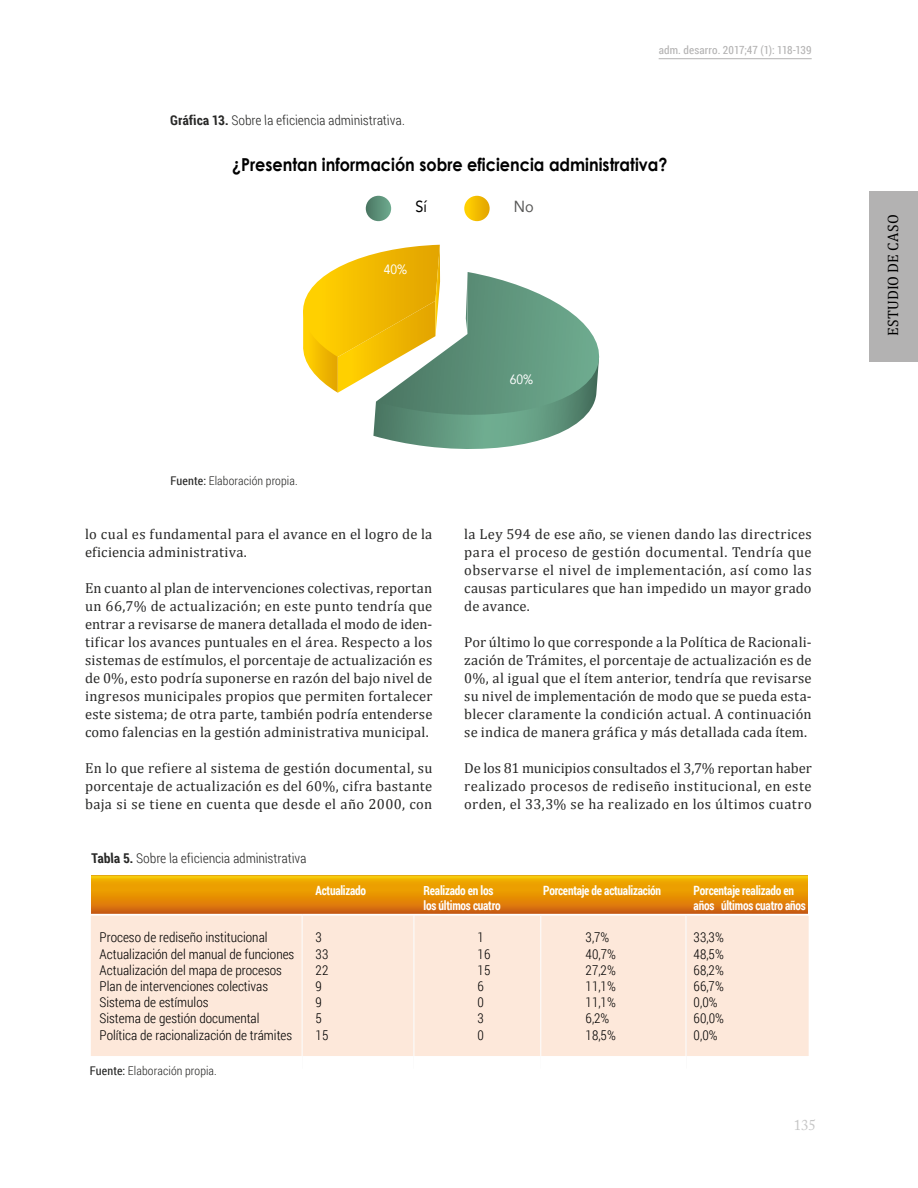
<style>
.page{position:relative;width:918px;height:1188px;background:#fff}
.page>*{position:absolute;margin:0;border:0;box-sizing:border-box;transform-origin:0 0}
.t1{font:700 17.85px "Century Gothic";color:#000;scale:.9 1}
.t2{font:16.05px "Avenir";color:#000;scale:.9 1}
.t3{font:16.05px "Avenir";color:#575756;scale:.9 1}
.t4{font:15px "Cambria";letter-spacing:.015em;color:#000}
.t5{font:15px "Adobe Caslon Pro";color:#c6c6c6}
.t6{font:14.55px/18px "Cambria";letter-spacing:.02em;color:#282827;text-align:justify}
.t7{font:300 13.5px "Roboto Condensed";color:#000}
.t8{font:300 13.5px "Roboto Condensed";color:#282827}
.t9{font:13.35px "Avenir";color:#fff;scale:.9 1}
.t10{font:700 12.75px "Roboto Condensed";letter-spacing:-.02em;color:#fff;scale:.9 1}
.t11{font:300 12px "Roboto Condensed";letter-spacing:.01em;color:#282827}
.t12{font:11.25px "Roboto Condensed";letter-spacing:.015em;color:#b3b2b2}
.s1{font-weight:700}
.s2{font-weight:400}
</style>
<div class="page">
<div style="left:870px;top:192px;width:48px;height:170px;background:#b3b2b2"></div>
<svg style="left:366px;top:196px;width:25px;height:25px"></svg>
<svg style="left:464px;top:196px;width:26px;height:25px"></svg>
<svg style="left:303px;top:245px;width:297px;height:204px"></svg>
<div style="left:92px;top:876px;width:716px;height:39px;background:linear-gradient(to bottom,#f8bc00,#d06010)"></div>
<div style="left:90px;top:915px;width:720px;height:142px;background:#fde8da"></div>
<div style="left:89px;top:914px;width:721px;height:144px;border:2px solid #fff"></div>
<hr style="left:302px;top:915px;width:1px;height:154px;background:#fff">
<hr style="left:414px;top:915px;width:1px;height:154px;background:#fff">
<hr style="left:540px;top:916px;width:1px;height:153px;background:#fff">
<hr style="left:686px;top:916px;width:1px;height:153px;background:#fff">
<hr style="left:659px;top:58px;width:153px;height:1px;background:#b3b2b2">
<p class="t8" style="left:171px;top:111px;width:237px"><span class="s1">Gráfica 13.</span> Sobre la eficiencia administrativa.</p>
<p class="t12" style="left:659px;top:42px;width:155px">adm. desarro. 2017;47 (1): 118-139</p>
<p class="t1" style="left:232px;top:153px;width:485px">¿Presentan información sobre eficiencia administrativa?</p>
<p class="t11" style="left:171px;top:472px;width:129px"><span class="s2">Fuente:</span> Elaboración propia.</p>
<p class="t2" style="left:415px;top:194px;width:14px">Sí</p>
<p class="t3" style="left:514px;top:194px;width:24px">No</p>
<p class="t9" style="left:384px;top:258px;width:28px">40%</p>
<p class="t9" style="left:510px;top:369px;width:28px">60%</p>
<p class="t6" style="left:85px;top:525px;width:349px">lo cual es fundamental para el avance en el logro de la eficiencia administrativa.</p>
<p class="t6" style="left:85px;top:579px;width:349px">En cuanto al plan de intervenciones colectivas, reportan un 66,7% de actualización; en este punto tendría que entrar a revisarse de manera detallada el modo de iden&shy;tificar los avances puntuales en el área. Respecto a los sistemas de estímulos, el porcentaje de actualización es de 0%, esto podría suponerse en razón del bajo nivel de ingresos municipales propios que permiten fortalecer este sistema; de otra parte, también podría entenderse como falencias en la gestión administrativa municipal.</p>
<p class="t6" style="left:85px;top:759px;width:349px">En lo que refiere al sistema de gestión documental, su porcentaje de actualización es del 60%, cifra bastante baja si se tiene en cuenta que desde el año 2000, con</p>
<p class="t8" style="left:92px;top:849px;width:217px"><span class="s1">Tabla 5.</span> Sobre la eficiencia administrativa</p>
<p class="t6" style="left:464px;top:525px;width:349px">la Ley 594 de ese año, se vienen dando las directrices para el proceso de gestión documental. Tendría que observarse el nivel de implementación, así como las causas particulares que han impedido un mayor grado de avance.</p>
<p class="t6" style="left:464px;top:633px;width:349px">Por último lo que corresponde a la Política de Racionali&shy;zación de Trámites, el porcentaje de actualización es de 0%, al igual que el ítem anterior, tendría que revisarse su nivel de implementación de modo que se pueda esta&shy;blecer claramente la condición actual. A continuación se indica de manera gráfica y más detallada cada ítem.</p>
<p class="t6" style="left:464px;top:759px;width:349px">De los 81 municipios consultados el 3,7% reportan haber realizado procesos de rediseño institucional, en este orden, el 33,3% se ha realizado en los últimos cuatro</p>
<p class="t10" style="left:316px;top:881px;width:58px">Actualizado</p>
<p class="t10" style="left:424px;top:881px;width:79px">Realizado en los</p>
<p class="t10" style="left:543px;top:881px;width:133px">Porcentaje de actualización</p>
<p class="t10" style="left:694px;top:881px;width:113px">Porcentaje realizado en</p>
<p class="t10" style="left:424px;top:897px;width:87px">los últimos cuatro</p>
<p class="t10" style="left:694px;top:897px;width:126px">años últimos cuatro años</p>
<p class="t7" style="left:100px;top:928px;width:169px">Proceso de rediseño institucional</p>
<p class="t7" style="left:316px;top:928px;width:8px">3</p>
<p class="t7" style="left:478px;top:928px;width:8px">1</p>
<p class="t7" style="left:586px;top:928px;width:25px">3,7%</p>
<p class="t7" style="left:694px;top:928px;width:32px">33,3%</p>
<p class="t7" style="left:100px;top:945px;width:196px">Actualización del manual de funciones</p>
<p class="t7" style="left:316px;top:945px;width:14px">33</p>
<p class="t7" style="left:478px;top:945px;width:14px">16</p>
<p class="t7" style="left:586px;top:945px;width:32px">40,7%</p>
<p class="t7" style="left:694px;top:945px;width:32px">48,5%</p>
<p class="t7" style="left:100px;top:961px;width:184px">Actualización del mapa de procesos</p>
<p class="t7" style="left:316px;top:961px;width:14px">22</p>
<p class="t7" style="left:478px;top:961px;width:14px">15</p>
<p class="t7" style="left:586px;top:961px;width:32px">27,2%</p>
<p class="t7" style="left:694px;top:961px;width:32px">68,2%</p>
<p class="t7" style="left:100px;top:977px;width:170px">Plan de intervenciones colectivas</p>
<p class="t7" style="left:316px;top:977px;width:8px">9</p>
<p class="t7" style="left:478px;top:977px;width:8px">6</p>
<p class="t7" style="left:586px;top:977px;width:32px">11,1%</p>
<p class="t7" style="left:694px;top:977px;width:32px">66,7%</p>
<p class="t7" style="left:100px;top:993px;width:110px">Sistema de estímulos</p>
<p class="t7" style="left:316px;top:993px;width:8px">9</p>
<p class="t7" style="left:478px;top:993px;width:8px">0</p>
<p class="t7" style="left:586px;top:993px;width:32px">11,1%</p>
<p class="t7" style="left:694px;top:993px;width:25px">0,0%</p>
<p class="t7" style="left:100px;top:1009px;width:161px">Sistema de gestión documental</p>
<p class="t7" style="left:316px;top:1009px;width:8px">5</p>
<p class="t7" style="left:478px;top:1009px;width:8px">3</p>
<p class="t7" style="left:586px;top:1009px;width:25px">6,2%</p>
<p class="t7" style="left:694px;top:1009px;width:32px">60,0%</p>
<p class="t7" style="left:100px;top:1026px;width:194px">Política de racionalización de trámites</p>
<p class="t7" style="left:316px;top:1026px;width:14px">15</p>
<p class="t7" style="left:478px;top:1026px;width:8px">0</p>
<p class="t7" style="left:586px;top:1026px;width:32px">18,5%</p>
<p class="t7" style="left:694px;top:1026px;width:25px">0,0%</p>
<p class="t11" style="left:90px;top:1062px;width:129px"><span class="s2">Fuente:</span> Elaboración propia.</p>
<p class="t5" style="left:794px;top:1116px;width:24px">135</p>
<p class="t4" style="left:884px;top:336px;width:123px;rotate:-90deg">ESTUDIO DE CASO</p>
</div>
